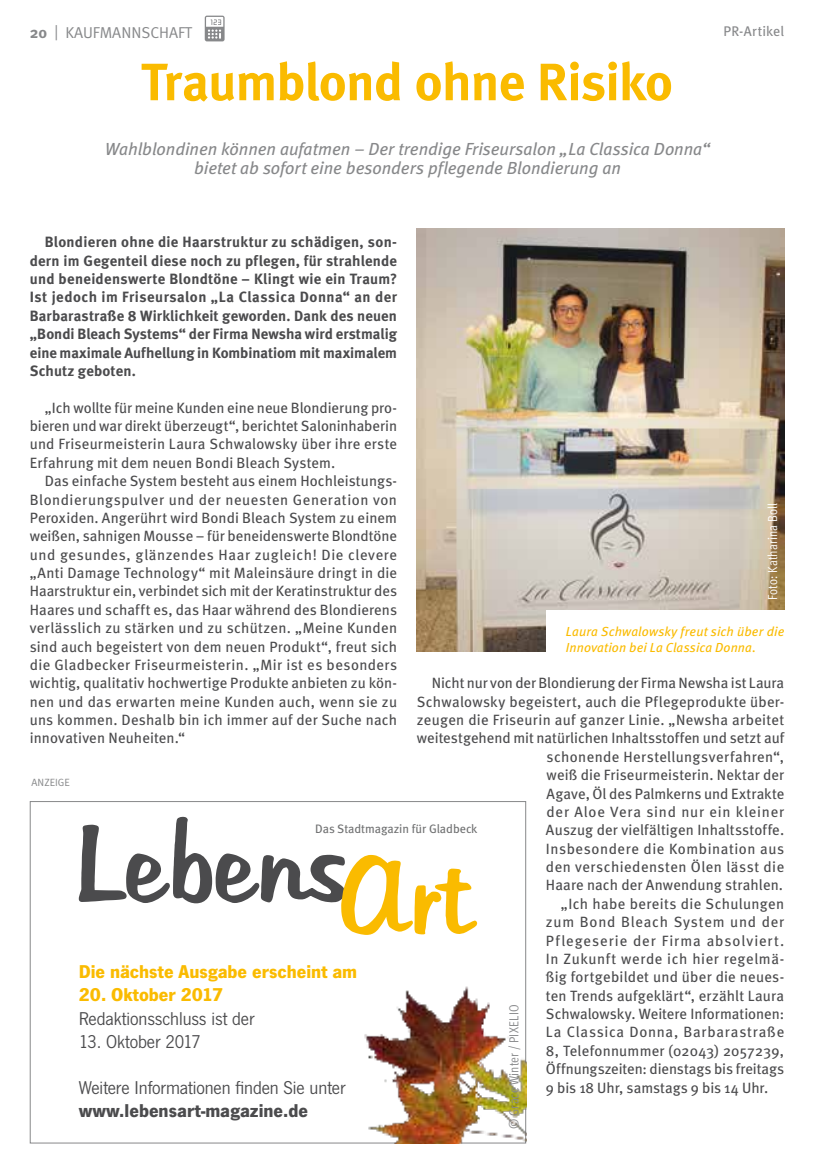
<style>
.page{position:relative;width:819px;height:1166px;background:#fff}
.page>*{position:absolute;margin:0;border:0;box-sizing:border-box;transform-origin:0 0}
.t1{font:700 52.5px "Meta";letter-spacing:-.015em;color:#fabb00}
.t2{font:19.25px "Newcastle";letter-spacing:-.005em;color:#4b4b4d}
.t3{font:700 19.25px "Newcastle";color:#fabb00}
.t4{font:700 19.25px "Newcastle";color:#4b4b4d}
.t5{font:italic 17.5px/18.4px "Meta";color:#87888a;text-align:center}
.t6{font:15.75px "Meta Normal";color:#87888a}
.t7{font:14.88px/18.4px "Meta";letter-spacing:.015em;color:#4b4b4d;text-align:justify}
.t8{font:700 14.88px/18.4px "Meta";letter-spacing:-.005em;color:#4b4b4d;text-align:justify}
.t9{font:14.88px "Meta";letter-spacing:-.005em;color:#4b4b4d}
.t10{font:14.88px "Meta";letter-spacing:.055em;color:#4b4b4d}
.t11{font:14.88px "Meta";letter-spacing:.035em;color:#4b4b4d}
.t12{font:14.88px "Meta";letter-spacing:.065em;color:#4b4b4d}
.t13{font:14.88px "Meta";letter-spacing:.04em;color:#4b4b4d}
.t14{font:14px "Meta";letter-spacing:.015em;color:#87888a}
.t15{font:italic 13.12px/15.8px "Meta";letter-spacing:.01em;color:#fabb00}
.t16{font:13.12px "Meta Cond Normal";letter-spacing:.015em;color:#87888a}
.t17{font:13.12px "Meta Cond Normal";letter-spacing:.005em;color:#fff}
.t18{font:12.25px "Meta";color:#707172}
.t19{font:10.5px "Meta Normal";color:#87888a}
.s1{font-family:"Meta";font-weight:700}
</style>
<div class="page">
<svg style="left:205px;top:16px;width:19px;height:25px"></svg>
<img style="left:417px;top:229px;width:367px;height:422px">
<div style="left:546px;top:610px;width:258px;height:60px;background:#fff"></div>
<svg style="left:79px;top:816px;width:398px;height:119px"></svg>
<img style="left:340px;top:985px;width:186px;height:158px">
<p class="t6" style="left:30px;top:23px;width:163px"><span class="s1">20</span> | KAUFMANNSCHAFT</p>
<p class="t14" style="left:723px;top:22px;width:62px">PR-Artikel</p>
<h1 class="t1" style="left:141px;top:49px;width:533px">Traumblond ohne Risiko</h1>
<p class="t5" style="left:105px;top:140px;width:606px">Wahlblondinen können aufatmen – Der trendige Friseursalon „La Classica Donna“ bietet ab sofort eine besonders pflegende Blondierung an</p>
<p class="t8" style="left:30px;top:232px;width:369px;text-indent:15px">Blondieren ohne die Haarstruktur zu schädigen, son&shy;dern im Gegenteil diese noch zu pflegen, für strahlende und beneidenswerte Blondtöne – Klingt wie ein Traum?<br>Ist jedoch im Friseursalon „La Classica Donna“ an der Barbarastraße 8 Wirklichkeit geworden. Dank des neuen „Bondi Bleach Systems“ der Firma Newsha wird erstmalig eine maximale Aufhellung in Kombinatiom mit maximalem Schutz geboten.</p>
<p class="t7" style="left:30px;top:398px;width:369px;text-indent:15px">„Ich wollte für meine Kunden eine neue Blondierung pro&shy;bieren und war direkt überzeugt“, berichtet Saloninhaberin und Friseurmeisterin Laura Schwalowsky über ihre erste Erfahrung mit dem neuen Bondi Bleach System.</p>
<p class="t7" style="left:30px;top:471px;width:369px;text-indent:15px">Das einfache System besteht aus einem Hochleistungs-Blondierungspulver und der neuesten Generation von Peroxiden. Angerührt wird Bondi Bleach System zu einem weißen, sahnigen Mousse – für beneidenswerte Blondtöne und gesundes, glänzendes Haar zugleich! Die clevere „Anti Damage Technology“ mit Maleinsäure dringt in die Haarstruktur ein, verbindet sich mit der Keratinstruktur des Haares und schafft es, das Haar während des Blondierens verlässlich zu stärken und zu schützen. „Meine Kunden sind auch begeistert von dem neuen Produkt“, freut sich die Gladbecker Friseurmeisterin. „Mir ist es besonders wichtig, qualitativ hochwertige Produkte anbieten zu kön&shy;nen und das erwarten meine Kunden auch, wenn sie zu uns kommen. Deshalb bin ich immer auf der Suche nach innovativen Neuheiten.“</p>
<p class="t17" style="left:765px;top:600px;width:99px;rotate:-90deg">Foto: Katharina Boll</p>
<p class="t15" style="left:566px;top:623px;width:220px">Laura Schwalowsky freut sich über die<br>Innovation bei La Classica Donna.</p>
<p class="t9" style="left:432px;top:674px;width:354px">Nicht nur von der Blondierung der Firma Newsha ist Laura</p>
<p class="t7" style="left:417px;top:692px;width:369px">Schwalowsky begeistert, auch die Pflegeprodukte über-</p>
<p class="t7" style="left:417px;top:710px;width:369px">zeugen die Friseurin auf ganzer Linie. „Newsha arbeitet</p>
<p class="t7" style="left:417px;top:729px;width:369px">weitestgehend mit natürlichen Inhaltsstoffen und setzt auf</p>
<p class="t7" style="left:546px;top:747px;width:239px">schonende Herstellungsverfahren“,</p>
<p class="t7" style="left:546px;top:765px;width:239px">weiß die Friseurmeisterin. Nektar der</p>
<p class="t7" style="left:546px;top:784px;width:239px">Agave, Öl des Palmkerns und Extrakte</p>
<p class="t10" style="left:546px;top:802px;width:239px">der Aloe Vera sind nur ein kleiner</p>
<p class="t7" style="left:546px;top:820px;width:240px">Auszug der vielfältigen Inhaltsstoffe.</p>
<p class="t11" style="left:546px;top:839px;width:240px">Insbesondere die Kombination aus</p>
<p class="t11" style="left:546px;top:857px;width:240px">den verschiedensten Ölen lässt die</p>
<p class="t7" style="left:546px;top:875px;width:239px">Haare nach der Anwendung strahlen.</p>
<p class="t7" style="left:561px;top:894px;width:225px">„Ich habe bereits die Schulungen</p>
<p class="t10" style="left:546px;top:912px;width:240px">zum Bond Bleach System und der</p>
<p class="t12" style="left:546px;top:931px;width:240px">Pflegeserie der Firma absolviert.</p>
<p class="t13" style="left:546px;top:949px;width:240px">In Zukunft werde ich hier regelmä-</p>
<p class="t7" style="left:546px;top:967px;width:240px">ßig fortgebildet und über die neues-</p>
<p class="t7" style="left:546px;top:986px;width:240px">ten Trends aufgeklärt“, erzählt Laura</p>
<p class="t7" style="left:546px;top:1004px;width:240px">Schwalowsky. Weitere Informationen:</p>
<p class="t10" style="left:546px;top:1023px;width:240px">La Classica Donna, Barbarastraße</p>
<p class="t7" style="left:546px;top:1041px;width:240px">8, Telefonnummer (02043) 2057239,</p>
<p class="t9" style="left:546px;top:1059px;width:240px">Öffnungszeiten: dienstags bis freitags</p>
<p class="t9" style="left:546px;top:1078px;width:224px">9 bis 18 Uhr, samstags 9 bis 14 Uhr.</p>
<p class="t19" style="left:32px;top:777px;width:40px">ANZEIGE</p>
<p class="t18" style="left:315px;top:820px;width:164px">Das Stadtmagazin für Gladbeck</p>
<p class="t3" style="left:79px;top:960px;width:280px">Die nächste Ausgabe erscheint am</p>
<p class="t3" style="left:79px;top:983px;width:146px">20. Oktober 2017</p>
<p class="t2" style="left:79px;top:1007px;width:177px">Redaktionsschluss ist der</p>
<p class="t2" style="left:79px;top:1030px;width:124px">13. Oktober 2017</p>
<p class="t2" style="left:79px;top:1077px;width:268px">Weitere Informationen finden Sie unter</p>
<p class="t4" style="left:79px;top:1099px;width:231px">www.lebensart-magazine.de</p>
<p class="t16" style="left:506px;top:1128px;width:126px;rotate:-90deg">© Grace Winter / PIXELIO</p>
</div>
